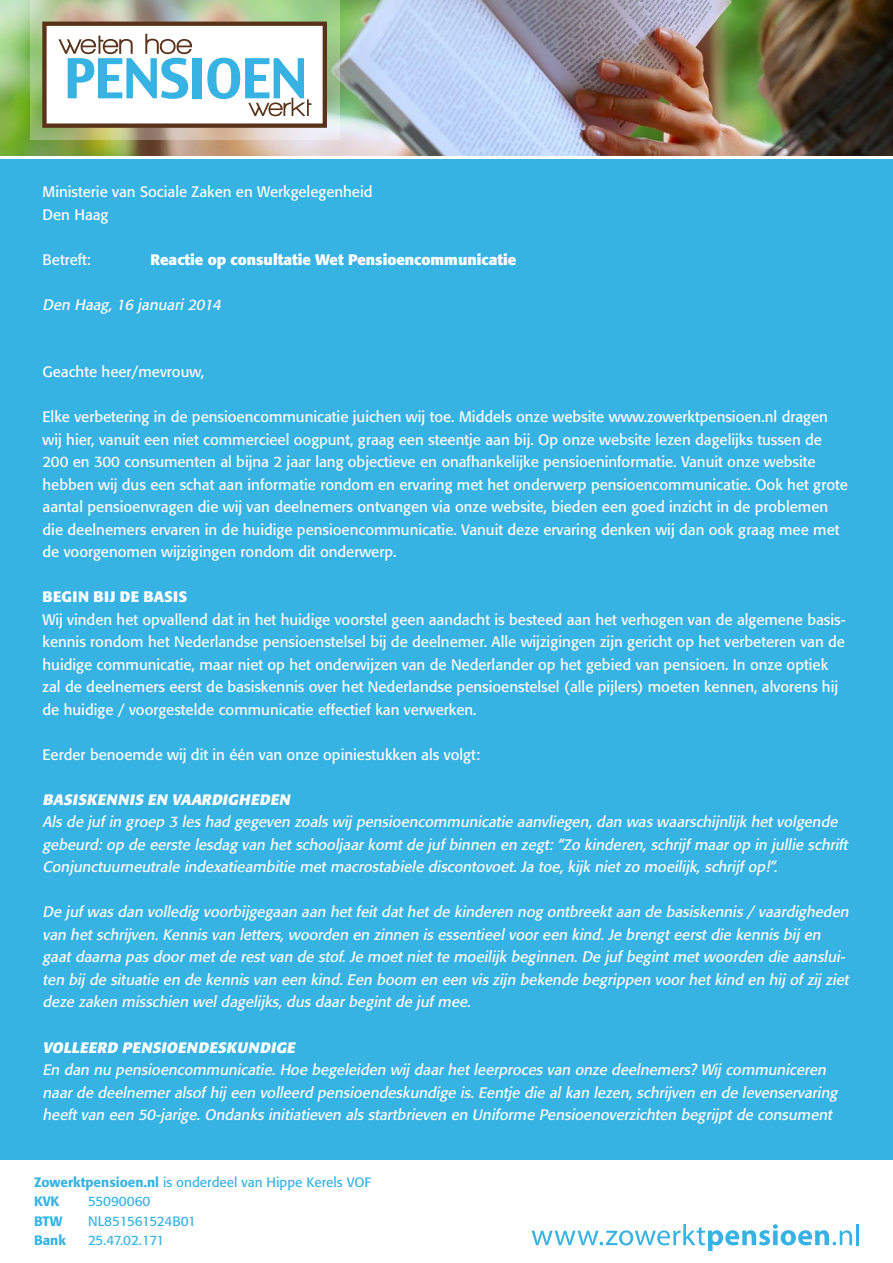
<style>
.page{position:relative;width:893px;height:1263px;background:#fff}
.page>*{position:absolute;margin:0;border:0;box-sizing:border-box;transform-origin:0 0}
.t1{font:15px/22.5px "Formata";color:#fff}
.t2{font:italic 15px/22.5px "Formata";color:#fff}
.t3{font:italic 700 15px "Formata";color:#fff}
.t4{font:700 15px "Formata";color:#fff}
.t5{font:700 15px "Formata";letter-spacing:.02em;color:#fff}
.t6{font:13.5px/19.5px "Formata";color:#37b3e3}
.t7{font:13.5px "Formata";letter-spacing:-.02em;color:#37b3e3}
.t8{font:500 13.5px "Formata";color:#37b3e3}
.s1{font-weight:500}
</style>
<div class="page">
<img style="left:0;top:0;width:893px;height:155px">
<svg style="left:30px;top:0;width:309px;height:140px;background:#b4c199"></svg>
<svg style="left:42px;top:22px;width:285px;height:106px"></svg>
<svg style="left:532px;top:1224px;width:320px;height:27px"></svg>
<hr style="left:856px;top:1224px;width:3px;height:21px;background:#37b3e3">
<div style="left:0;top:159px;width:893px;height:1001px;background:#37b3e3"></div>
<p class="t1" style="left:43px;top:181px;width:332px">Ministerie van Sociale Zaken en Werkgelegenheid<br>Den Haag</p>
<p class="t1" style="left:43px;top:248px;width:50px">Betreft:</p>
<p class="t4" style="left:151px;top:250px;width:367px">Reactie op consultatie Wet Pensioencommunicatie</p>
<p class="t2" style="left:43px;top:293px;width:183px">Den Haag, 16 januari 2014</p>
<p class="t1" style="left:43px;top:361px;width:163px">Geachte heer/mevrouw,</p>
<p class="t1" style="left:43px;top:406px;width:807px">Elke verbetering in de pensioencommunicatie juichen wij toe. Middels onze website www.zowerktpensioen.nl dragen wij hier, vanuit een niet commercieel oogpunt, graag een steentje aan bij. Op onze website lezen dagelijks tussen de 200 en 300 consumenten al bijna 2 jaar lang objectieve en onafhankelijke pensioeninformatie. Vanuit onze website hebben wij dus een schat aan informatie rondom en ervaring met het onderwerp pensioencommunicatie. Ook het grote aantal pensioenvragen die wij van deelnemers ontvangen via onze website, bieden een goed inzicht in de problemen die deelnemers ervaren in de huidige pensioencommunicatie. Vanuit deze ervaring denken wij dan ook graag mee met de voorgenomen wijzigingen rondom dit onderwerp.</p>
<p class="t5" style="left:43px;top:588px;width:146px">BEGIN BIJ DE BASIS</p>
<p class="t1" style="left:43px;top:608px;width:805px">Wij vinden het opvallend dat in het huidige voorstel geen aandacht is besteed aan het verhogen van de algemene basis&shy;kennis rondom het Nederlandse pensioenstelsel bij de deelnemer. Alle wijzigingen zijn gericht op het verbeteren van de huidige communicatie, maar niet op het onderwijzen van de Nederlander op het gebied van pensioen. In onze optiek zal de deelnemers eerst de basiskennis over het Nederlandse pensioenstelsel (alle pijlers) moeten kennen, alvorens hij de huidige / voorgestelde communicatie effectief kan verwerken.</p>
<p class="t1" style="left:43px;top:743px;width:439px">Eerder benoemde wij dit in één van onze opiniestukken als volgt:</p>
<p class="t3" style="left:43px;top:790px;width:252px">BASISKENNIS EN VAARDIGHEDEN</p>
<p class="t2" style="left:42px;top:811px;width:810px">Als de juf in groep 3 les had gegeven zoals wij pensioencommunicatie aanvliegen, dan was waarschijnlijk het volgende gebeurd: op de eerste lesdag van het schooljaar komt de juf binnen en zegt: “Zo kinderen, schrijf maar op in jullie schrift<br>Conjunctuurneutrale indexatieambitie met macrostabiele discontovoet. Ja toe, kijk niet zo moeilijk, schrijf op!”.</p>
<p class="t2" style="left:42px;top:901px;width:811px">De juf was dan volledig voorbijgegaan aan het feit dat het de kinderen nog ontbreekt aan de basiskennis / vaardigheden van het schrijven. Kennis van letters, woorden en zinnen is essentieel voor een kind. Je brengt eerst die kennis bij en gaat daarna pas door met de rest van de stof. Je moet niet te moeilijk beginnen. De juf begint met woorden die aanslui&shy;ten bij de situatie en de kennis van een kind. Een boom en een vis zijn bekende begrippen voor het kind en hij of zij ziet deze zaken misschien wel dagelijks, dus daar begint de juf mee.</p>
<p class="t3" style="left:43px;top:1038px;width:257px">VOLLEERD PENSIOENDESKUNDIGE</p>
<p class="t2" style="left:42px;top:1058px;width:799px">En dan nu pensioencommunicatie. Hoe begeleiden wij daar het leerproces van onze deelnemers? Wij communiceren naar de deelnemer alsof hij een volleerd pensioendeskundige is. Eentje die al kan lezen, schrijven en de levenservaring heeft van een 50-jarige. Ondanks initiatieven als startbrieven en Uniforme Pensioenoverzichten begrijpt de consument</p>
<p class="t6" style="left:34px;top:1172px;width:338px"><span class="s1">Zowerktpensioen.nl</span> is onderdeel van Hippe Kerels VOF<br><span class="s1">KVK</span></p>
<p class="t6" style="left:88px;top:1191px;width:64px">55090060</p>
<p class="t8" style="left:34px;top:1212px;width:30px">BTW</p>
<p class="t7" style="left:88px;top:1213px;width:110px">NL851561524B01</p>
<p class="t8" style="left:34px;top:1232px;width:34px">Bank</p>
<p class="t6" style="left:88px;top:1230px;width:78px">25.47.02.171</p>
</div>
